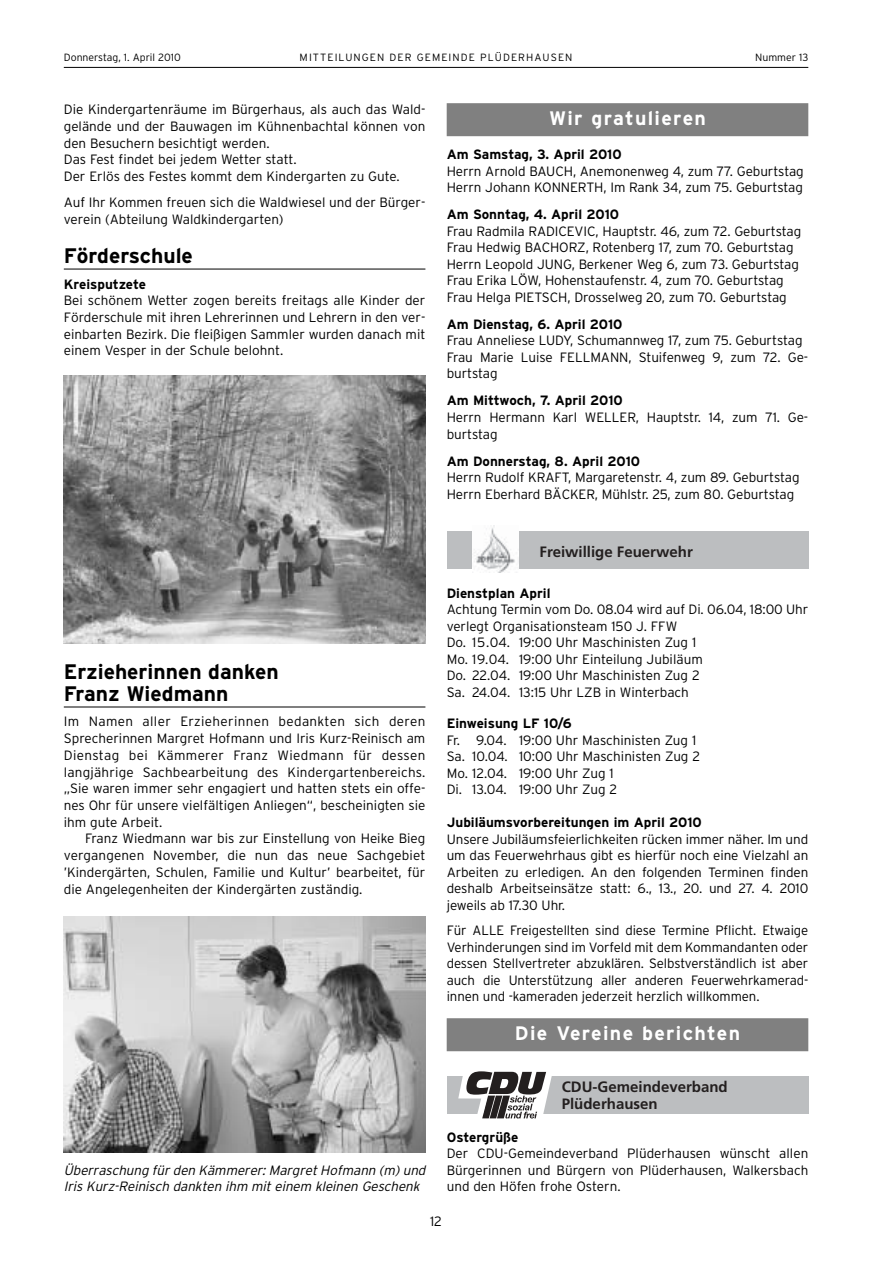
<style>
.page{position:relative;width:893px;height:1263px;background:#fff}
.page>*{position:absolute;margin:0;border:0;box-sizing:border-box;transform-origin:0 0}
.t1{font:700 21px/22.6px "Interstate";color:#000}
.t2{font:700 19.5px "Interstate";letter-spacing:.07em;color:#fff}
.t3{font:700 15px/16.5px "Frutiger";color:#231f1f}
.t4{font:300 13.5px/16.5px "Interstate";letter-spacing:-.005em;color:#000}
.t5{font:700 13.5px "Interstate";color:#000}
.t6{font:italic 300 13.5px/16.6px "Interstate";color:#000}
.t7{font:300 10.5px "Interstate";letter-spacing:.105em;color:#000}
.t8{font:300 10.5px "Interstate";color:#000}
</style>
<div class="page">
<hr style="left:64px;top:67px;width:744px;height:1px;background:#000">
<hr style="left:64px;top:269px;width:361px;height:1px;background:#000">
<hr style="left:64px;top:707px;width:361px;height:1px;background:#000">
<img style="left:64px;top:916px;width:361px;height:237px">
<img style="left:64px;top:375px;width:361px;height:269px">
<div style="left:446px;top:103px;width:362px;height:33px;background:#808080"></div>
<div style="left:446px;top:1018px;width:362px;height:33px;background:#808080"></div>
<div style="left:446px;top:1077px;width:362px;height:37px;background:#bcbec0"></div>
<svg style="left:458px;top:1071px;width:95px;height:48px"></svg>
<div style="left:446px;top:532px;width:362px;height:37px;background:#bcbec0"></div>
<img style="left:472px;top:526px;width:46px;height:47px">
<p class="t8" style="left:64px;top:53px;width:118px">Donnerstag, 1. April 2010</p>
<p class="t7" style="left:299px;top:53px;width:274px">MITTEILUNGEN DER GEMEINDE PLÜDERHAUSEN</p>
<p class="t8" style="left:755px;top:53px;width:55px">Nummer 13</p>
<p class="t4" style="left:64px;top:102px;width:363px">Die Kindergartenräume im Bürgerhaus, als auch das Wald&shy;gelände und der Bauwagen im Kühnenbachtal können von den Besuchern besichtigt werden.<br>Das Fest findet bei jedem Wetter statt.<br>Der Erlös des Festes kommt dem Kindergarten zu Gute.</p>
<p class="t4" style="left:64px;top:195px;width:363px">Auf Ihr Kommen freuen sich die Waldwiesel und der Bürger&shy;verein (Abteilung Waldkindergarten)</p>
<h1 class="t1" style="left:64px;top:246px;width:131px">Förderschule</h1>
<p class="t5" style="left:64px;top:279px;width:84px">Kreisputzete</p>
<p class="t4" style="left:64px;top:293px;width:363px;text-align:justify">Bei schönem Wetter zogen bereits freitags alle Kinder der Förderschule mit ihren Lehrerinnen und Lehrern in den ver&shy;einbarten Bezirk. Die fleißigen Sammler wurden danach mit einem Vesper in der Schule belohnt.</p>
<h1 class="t1" style="left:64px;top:661px;width:216px">Erzieherinnen danken<br>Franz Wiedmann</h1>
<p class="t4" style="left:64px;top:714px;width:363px;text-align:justify">Im Namen aller Erzieherinnen bedankten sich deren Sprecherinnen Margret Hofmann und Iris Kurz-Reinisch am Dienstag bei Kämmerer Franz Wiedmann für dessen langjährige Sachbearbeitung des Kindergartenbereichs. „Sie waren immer sehr engagiert und hatten stets ein offe&shy;nes Ohr für unsere vielfältigen Anliegen“, bescheinigten sie ihm gute Arbeit.</p>
<p class="t4" style="left:64px;top:831px;width:363px;text-align:justify;text-indent:21px">Franz Wiedmann war bis zur Einstellung von Heike Bieg vergangenen November, die nun das neue Sachgebiet ’Kindergärten, Schulen, Familie und Kultur’ bearbeitet, für die Angelegenheiten der Kindergärten zuständig.</p>
<p class="t6" style="left:64px;top:1163px;width:366px">Überraschung für den Kämmerer:MargretHofmann (m)und<br>Iris Kurz-Reinisch dankten ihm mit einem kleinen Geschenk</p>
<h2 class="t2" style="left:549px;top:111px;width:158px">Wir gratulieren</h2>
<p class="t5" style="left:446px;top:150px;width:176px">Am Samstag, 3. April 2010</p>
<p class="t4" style="left:446px;top:164px;width:358px">Herrn Arnold BAUCH, Anemonenweg 4, zum 77. Geburtstag<br>Herrn Johann KONNERTH, Im Rank 34, zum 75. Geburtstag</p>
<p class="t5" style="left:446px;top:210px;width:174px">Am Sonntag, 4. April 2010</p>
<p class="t4" style="left:446px;top:224px;width:356px">Frau Radmila RADICEVIC, Hauptstr. 46, zum 72. Geburtstag Frau Hedwig BACHORZ, Rotenberg 17, zum 70. Geburtstag Herrn Leopold JUNG, Berkener Weg 6, zum 73. Geburtstag Frau Erika LÖW, Hohenstaufenstr. 4, zum 70. Geburtstag Frau Helga PIETSCH, Drosselweg 20, zum 70. Geburtstag</p>
<p class="t5" style="left:446px;top:319px;width:177px">Am Dienstag, 6. April 2010</p>
<p class="t4" style="left:446px;top:334px;width:363px">Frau Anneliese LUDY, Schumannweg 17, zum 75. Geburtstag<br>Frau Marie Luise FELLMANN, Stuifenweg 9, zum 72. Ge&shy;burtstag</p>
<p class="t5" style="left:446px;top:396px;width:178px">Am Mittwoch, 7. April 2010</p>
<p class="t4" style="left:446px;top:410px;width:363px">Herrn Hermann Karl WELLER, Hauptstr. 14, zum 71. Ge&shy;burtstag</p>
<p class="t5" style="left:446px;top:456px;width:195px">Am Donnerstag, 8. April 2010</p>
<p class="t4" style="left:446px;top:470px;width:354px">Herrn Rudolf KRAFT, Margaretenstr. 4, zum 89. Geburtstag<br>Herrn Eberhard BÄCKER, Mühlstr. 25, zum 80. Geburtstag</p>
<p class="t3" style="left:539px;top:545px;width:155px">Freiwillige Feuerwehr</p>
<p class="t5" style="left:446px;top:588px;width:105px">Dienstplan April</p>
<p class="t4" style="left:446px;top:602px;width:363px">Achtung Termin vom Do. 08.04 wird auf Di. 06.04, 18:00 Uhr verlegt Organisationsteam 150 J. FFW<br>Do. 15.04. 19:00 Uhr Maschinisten Zug 1<br>Mo. 19.04. 19:00 Uhr Einteilung Jubiläum<br>Do. 22.04. 19:00 Uhr Maschinisten Zug 2<br>Sa. 24.04. 13:15 Uhr LZB in Winterbach</p>
<p class="t5" style="left:446px;top:718px;width:126px">Einweisung LF 10/6</p>
<p class="t4" style="left:446px;top:733px;width:255px">Fr. 9.04. 19:00 Uhr Maschinisten Zug 1<br>Sa. 10.04. 10:00 Uhr Maschinisten Zug 2<br>Mo. 12.04. 19:00 Uhr Zug 1<br>Di. 13.04. 19:00 Uhr Zug 2</p>
<p class="t5" style="left:446px;top:817px;width:257px">Jubiläumsvorbereitungen im April 2010</p>
<p class="t4" style="left:446px;top:832px;width:363px;text-align:justify">Unsere Jubiläumsfeierlichkeiten rücken immer näher. Im und um das Feuerwehrhaus gibt es hierfür noch eine Vielzahl an Arbeiten zu erledigen. An den folgenden Terminen finden deshalb Arbeitseinsätze statt: 6., 13., 20. und 27. 4. 2010 jeweils ab 17.30 Uhr.</p>
<p class="t4" style="left:446px;top:923px;width:363px;text-align:justify">Für ALLE Freigestellten sind diese Termine Pflicht. Etwaige Verhinderungen sind im Vorfeld mit dem Kommandanten oder dessen Stellvertreter abzuklären. Selbstverständlich ist aber auch die Unterstützung aller anderen Feuerwehrkamerad&shy;innen und -kameraden jederzeit herzlich willkommen.</p>
<h2 class="t2" style="left:515px;top:1026px;width:226px">Die Vereine berichten</h2>
<p class="t3" style="left:561px;top:1080px;width:167px">CDU-Gemeindeverband<br>Plüderhausen</p>
<p class="t5" style="left:446px;top:1132px;width:73px">Ostergrüße</p>
<p class="t4" style="left:446px;top:1147px;width:363px;text-align:justify">Der CDU-Gemeindeverband Plüderhausen wünscht allen Bürgerinnen und Bürgern von Plüderhausen, Walkersbach und den Höfen frohe Ostern.</p>
<p class="t4" style="left:430px;top:1214px;width:13px">12</p>
</div>
